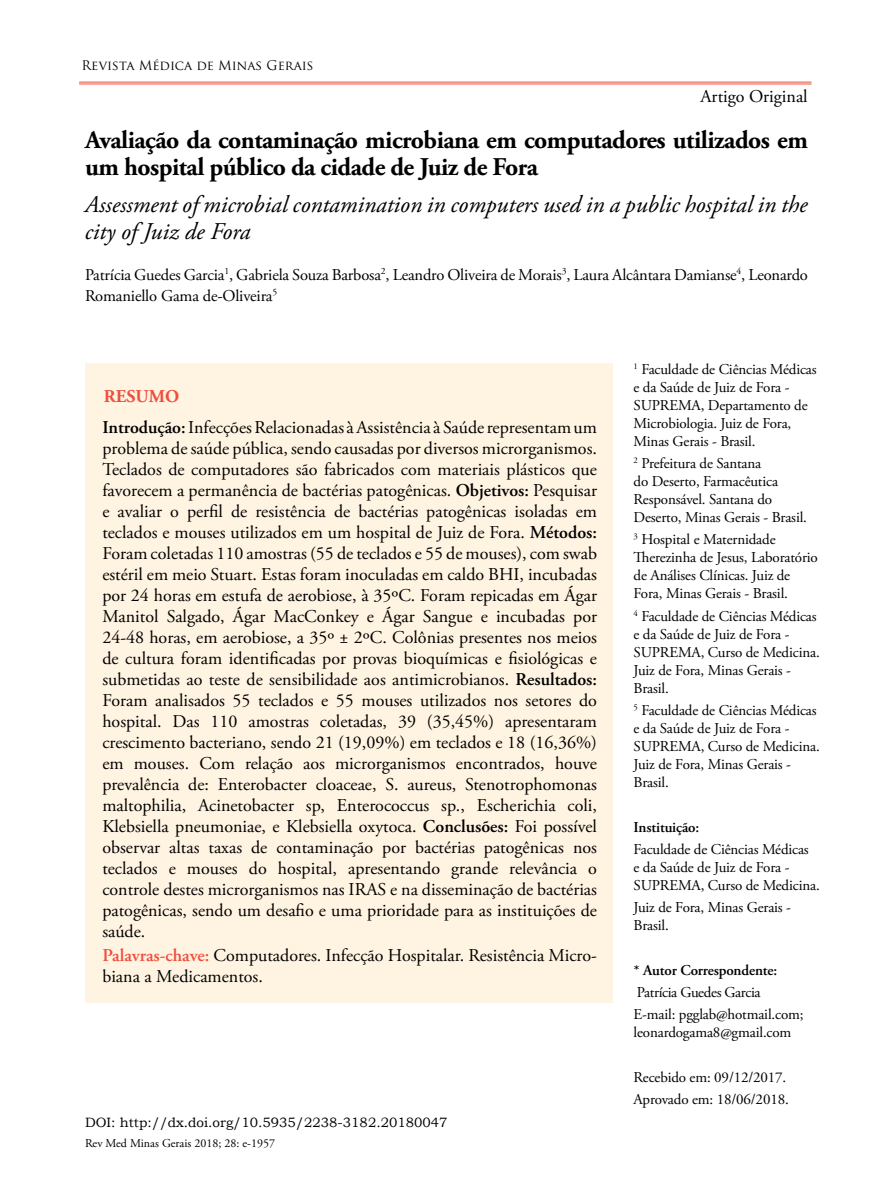
<style>
.page{position:relative;width:893px;height:1191px;background:#fff}
.page>*{position:absolute;margin:0;border:0;box-sizing:border-box;transform-origin:0 0}
.t1{font:700 25.5px/27px "Adobe Garamond Pro";letter-spacing:-.02em;color:#000}
.t2{font:italic 24px/27px "Adobe Garamond Pro";color:#000}
.t3{font:18px/21px "Adobe Garamond Pro";color:#000;text-align:justify}
.t4{font:700 18px "Adobe Garamond Pro";color:#f04e3d}
.t5{font:16.5px/21px "Adobe Garamond Pro";letter-spacing:-.01em;color:#000}
.t6{font:15px/18px "Adobe Garamond Pro";letter-spacing:-.01em;color:#000}
.t7{font:600 15px "Adobe Garamond Pro";letter-spacing:-.01em;color:#000}
.t8{font:13.5px "Bookman Old Style";color:#000}
.t9{font:13.05px "Trajan Pro";color:#000}
.t10{font:12px "Adobe Garamond Pro";color:#000}
.s1{font-weight:600}
.s2{font-weight:600;color:#f04e3d}
</style>
<div class="page">
<div style="left:85px;top:363px;width:527px;height:639px;background:#fff3e1"></div>
<hr style="left:79px;top:82px;width:732px;height:1px;background:#f04e3d">
<hr style="left:79px;top:84px;width:732px;height:1px;background:#f04e3d">
<p class="t9" style="left:82px;top:57px;width:234px">Revista Médica de Minas Gerais</p>
<p class="t3" style="left:700px;top:87px;width:109px">Artigo Original</p>
<h1 class="t1" style="left:85px;top:127px;width:724px">Avaliação da contaminação microbiana em computadores utilizados em um hospital público da cidade de Juiz de Fora</h1>
<h2 class="t2" style="left:85px;top:191px;width:724px">Assessment of microbial contamination in computers used in a public hospital in the city of Juiz de Fora</h2>
<p class="t5" style="left:85px;top:265px;width:724px">Patrícia Guedes Garcia<sup>1</sup>, Gabriela Souza Barbosa<sup>2</sup>, Leandro Oliveira de Morais<sup>3</sup>, Laura Alcântara Damianse<sup>4</sup>, Leonardo<br>Romaniello Gama de-Oliveira<sup>5</sup></p>
<p class="t4" style="left:104px;top:386px;width:77px">RESUMO</p>
<p class="t3" style="left:102px;top:417px;width:496px"><span class="s1">Introdução:</span> Infecções Relacionadas à Assistência à Saúde representam um problema de saúde pública, sendo causadas por diversos microrganismos.<br>Teclados de computadores são fabricados com materiais plásticos que favorecem a permanência de bactérias patogênicas. <span class="s1">Objetivos:</span> Pesquisar e avaliar o perfil de resistência de bactérias patogênicas isoladas em teclados e mouses utilizados em um hospital de Juiz de Fora. <span class="s1">Métodos:<br></span>Foram coletadas 110 amostras (55 de teclados e 55 de mouses), com swab estéril em meio Stuart. Estas foram inoculadas em caldo BHI, incubadas por 24 horas em estufa de aerobiose, à 35ºC. Foram repicadas em Ágar Manitol Salgado, Ágar MacConkey e Ágar Sangue e incubadas por 24-48 horas, em aerobiose, a 35º ± 2ºC. Colônias presentes nos meios de cultura foram identificadas por provas bioquímicas e fisiológicas e submetidas ao teste de sensibilidade aos antimicrobianos. <span class="s1">Resultados:<br></span>Foram analisados 55 teclados e 55 mouses utilizados nos setores do hospital. Das 110 amostras coletadas, 39 (35,45%) apresentaram crescimento bacteriano, sendo 21 (19,09%) em teclados e 18 (16,36%) em mouses. Com relação aos microrganismos encontrados, houve prevalência de: Enterobacter cloaceae, S. aureus, Stenotrophomonas maltophilia, Acinetobacter sp, Enterococcus sp., Escherichia coli, Klebsiella pneumoniae, e Klebsiella oxytoca. <span class="s1">Conclusões:</span> Foi possível observar altas taxas de contaminação por bactérias patogênicas nos teclados e mouses do hospital, apresentando grande relevância o controle destes microrganismos nas IRAS e na disseminação de bactérias patogênicas, sendo um desafio e uma prioridade para as instituições de saúde.</p>
<p class="t3" style="left:102px;top:945px;width:496px"><span class="s2">Palavras-chave:</span> Computadores. Infecção Hospitalar. Resistência Micro&shy;biana a Medicamentos.</p>
<p class="t8" style="left:85px;top:1113px;width:364px">DOI: http://dx.doi.org/10.5935/2238-3182.20180047</p>
<p class="t10" style="left:85px;top:1135px;width:191px">Rev Med Minas Gerais 2018; 28: e-1957</p>
<p class="t6" style="left:634px;top:360px;width:185px"><sup>1</sup> Faculdade de Ciências Médicas e da Saúde de Juiz de Fora -<br>SUPREMA, Departamento de<br>Microbiologia. Juiz de Fora,<br>Minas Gerais - Brasil.</p>
<p class="t6" style="left:634px;top:455px;width:175px"><sup>2</sup> Prefeitura de Santana<br>do Deserto, Farmacêutica<br>Responsável. Santana do<br>Deserto, Minas Gerais - Brasil.</p>
<p class="t6" style="left:634px;top:531px;width:186px"><sup>3</sup> Hospital e Maternidade<br>Therezinha de Jesus, Laboratório de Análises Clínicas. Juiz de<br>Fora, Minas Gerais - Brasil.</p>
<p class="t6" style="left:634px;top:607px;width:188px"><sup>4</sup> Faculdade de Ciências Médicas e da Saúde de Juiz de Fora -<br>SUPREMA, Curso de Medicina.<br>Juiz de Fora, Minas Gerais -<br>Brasil.</p>
<p class="t6" style="left:634px;top:701px;width:188px"><sup>5</sup> Faculdade de Ciências Médicas e da Saúde de Juiz de Fora -<br>SUPREMA, Curso de Medicina.<br>Juiz de Fora, Minas Gerais -<br>Brasil.</p>
<p class="t7" style="left:634px;top:818px;width:67px">Instituição:</p>
<p class="t6" style="left:634px;top:840px;width:188px">Faculdade de Ciências Médicas<br>e da Saúde de Juiz de Fora -<br>SUPREMA, Curso de Medicina.</p>
<p class="t6" style="left:634px;top:898px;width:159px">Juiz de Fora, Minas Gerais -<br>Brasil.</p>
<p class="t7" style="left:634px;top:961px;width:145px">* Autor Correspondente:</p>
<p class="t6" style="left:634px;top:981px;width:171px;line-height:22.2px">Patrícia Guedes Garcia<br>E-mail: pgglab@hotmail.com;</p>
<p class="t6" style="left:634px;top:1023px;width:159px">leonardogama8@gmail.com</p>
<p class="t6" style="left:634px;top:1066px;width:157px;line-height:22.2px">Recebido em: 09/12/2017.<br>Aprovado em: 18/06/2018.</p>
</div>
